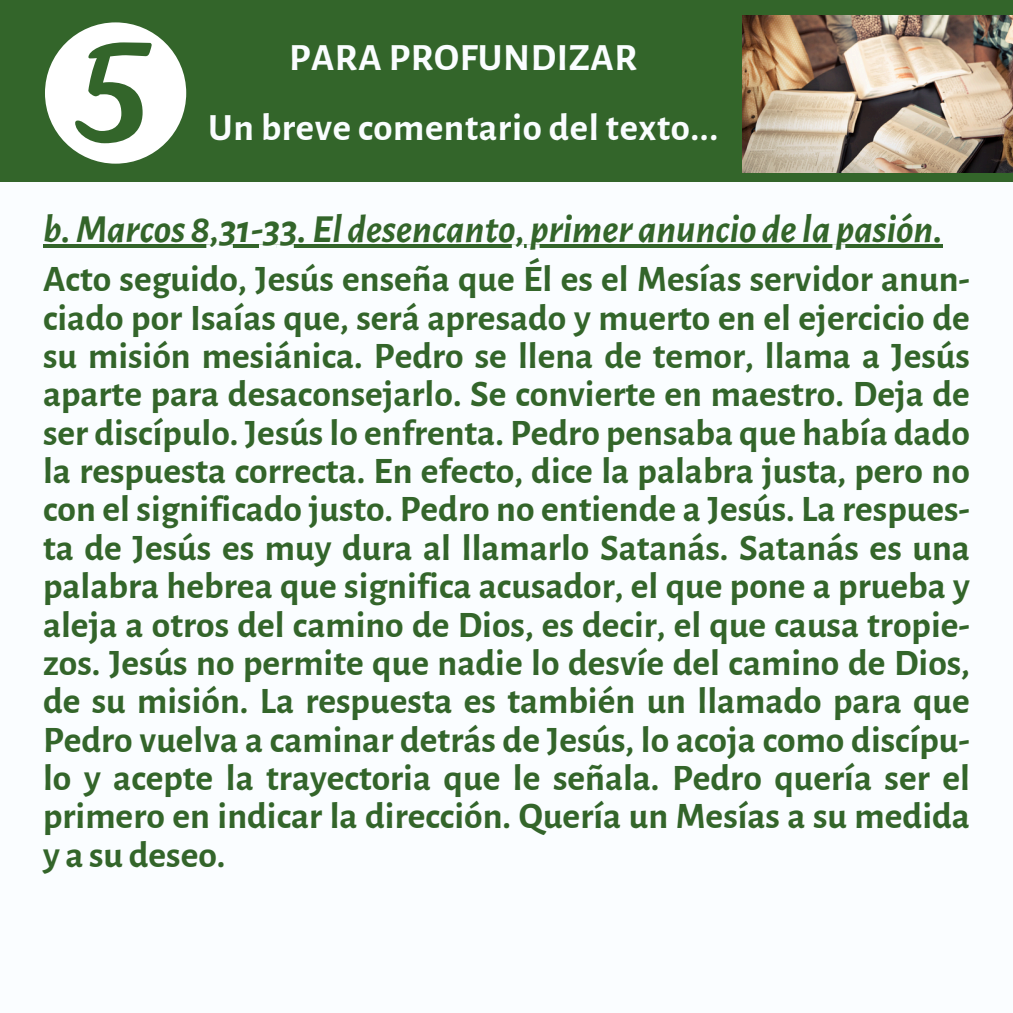
<style>
.page{position:relative;width:1013px;height:1013px;background:#fff}
.page>*{position:absolute;margin:0;border:0;box-sizing:border-box;transform-origin:0 0}
.t1{font:italic 700 40px "Alegreya Sans";color:#33652a}
.t2{font:700 38.75px "Alegreya Sans";letter-spacing:.015em;color:#fafdff}
.t3{font:700 37.5px/38.4px "Alegreya Sans";color:#33652a;text-align:justify}
</style>
<div class="page">
<div style="left:0;top:0;width:1012px;height:1012px;background:#33652a"></div>
<div style="left:0;top:183px;width:1012px;height:829px;background:#fafdff"></div>
<img style="left:742px;top:15px;width:270px;height:158px">
<svg style="left:45px;top:22px;width:141px;height:142px"></svg>
<hr style="left:43px;top:245px;width:899px;height:3px;background:#33652a">
<h1 class="t2" style="left:289px;top:39px;width:349px">PARA PROFUNDIZAR</h1>
<p class="t2" style="left:208px;top:109px;width:511px">Un breve comentario del texto...</p>
<p class="t1" style="left:43px;top:210px;width:901px">b.Marcos 8,31-33. El desencanto, primer anuncio de la pasión.</p>
<p class="t3" style="left:43px;top:261px;width:928px">Acto seguido, Jesús enseña que Él es el Mesías servidor anun&shy;ciado por Isaías que, será apresado y muerto en el ejercicio de su misión mesiánica. Pedro se llena de temor, llama a Jesús aparte para desaconsejarlo. Se convierte en maestro. Deja de ser discípulo. Jesús lo enfrenta. Pedro pensaba que había dado la respuesta correcta. En efecto, dice la palabra justa, pero no con el significado justo. Pedro no entiende a Jesús. La respues&shy;ta de Jesús es muy dura al llamarlo Satanás. Satanás es una palabra hebrea que significa acusador, el que pone a prueba y aleja a otros del camino de Dios, es decir, el que causa tropie&shy;zos. Jesús no permite que nadie lo desvíe del camino de Dios, de su misión. La respuesta es también un llamado para que Pedro vuelva a caminar detrás de Jesús, lo acoja como discípu&shy;lo y acepte la trayectoria que le señala. Pedro quería ser el primero en indicar la dirección. Quería un Mesías a su medida y a su deseo.</p>
</div>
